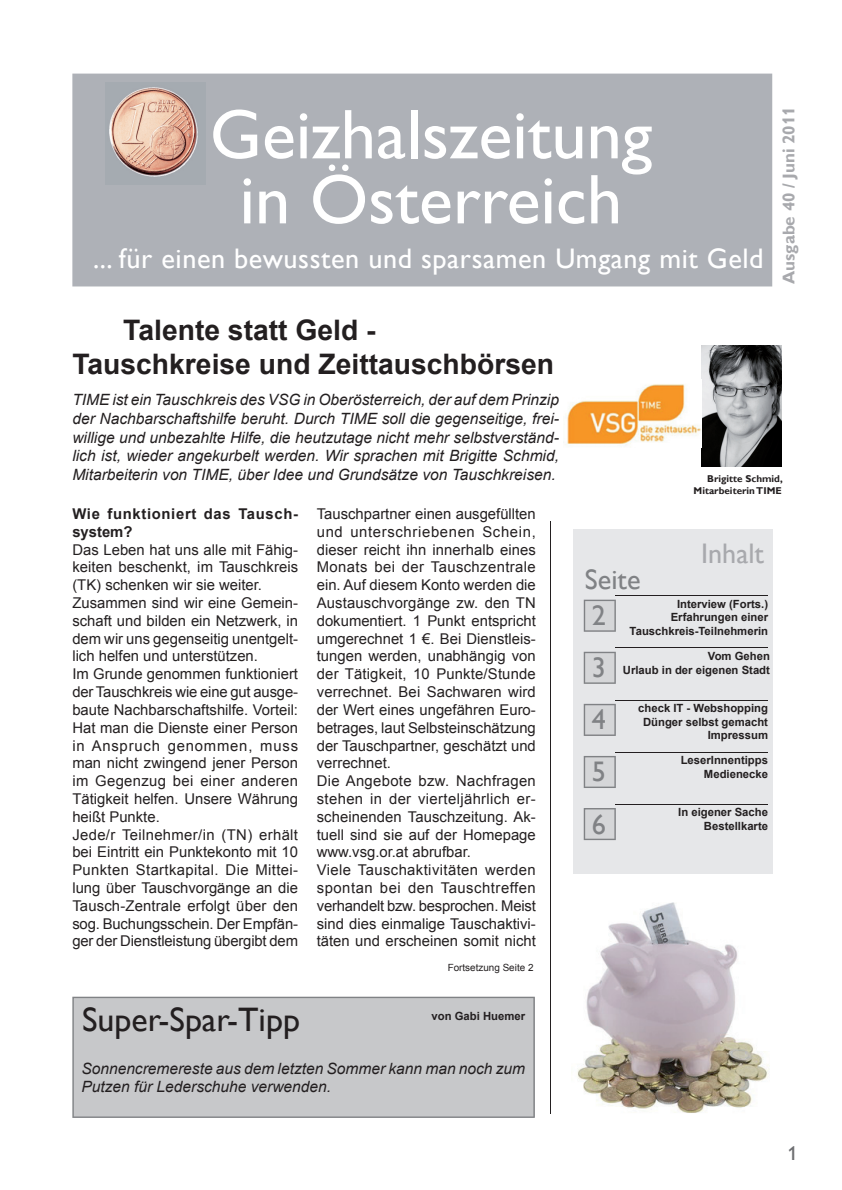
<style>
.page{position:relative;width:842px;height:1190px;background:#fff}
.page>*{position:absolute;margin:0;border:0;box-sizing:border-box;transform-origin:0 0}
.t1{font:70.7px/65px "Gill Alt One";color:#fff;text-align:center}
.t2{font:33.9px "Gill Alt One";color:#231f20}
.t3{font:700 28.3px/33.9px "Arial";color:#231f20}
.t4{font:28.3px "Gill Alt One";letter-spacing:.02em;color:#fff}
.t5{font:28.3px "Gill Alt One";color:#808285}
.t6{font:28.3px "Gill Alt One";color:#a8a9ad}
.t7{font:19.8px "Gill Alt One";color:#6d6e71}
.t8{font:700 17px "Gill Alt One";color:#a8a9ad}
.t9{font:italic 15.5px/18.7px "Arial";color:#231f20}
.t10{font:14.8px/17.8px "Arial";color:#231f20}
.t11{font:700 14.8px/17.8px "Arial";letter-spacing:.045em;color:#231f20}
.t12{font:700 11.3px/13.6px "Arial";color:#231f20;text-align:right}
.t13{font:700 9.9px/11.9px "Gill Alt One";color:#231f20;text-align:right}
.t14{font:9.9px "Arial";color:#231f20}
</style>
<div class="page">
<div style="left:72px;top:74px;width:700px;height:212px;background:#aeb1b7"></div>
<hr style="left:550px;top:522px;width:1px;height:592px;background:#231f20">
<div style="left:72px;top:997px;width:463px;height:121px;background:#c7c8ca"></div>
<div style="left:573px;top:530px;width:199px;height:344px;background:#e6e7e9"></div>
<svg style="left:584px;top:652px;width:32px;height:32px"></svg>
<hr style="left:616px;top:648px;width:152px;height:1px;background:#231f20">
<svg style="left:584px;top:704px;width:32px;height:32px"></svg>
<hr style="left:616px;top:700px;width:152px;height:1px;background:#231f20">
<svg style="left:584px;top:756px;width:32px;height:32px"></svg>
<hr style="left:616px;top:752px;width:152px;height:1px;background:#231f20">
<svg style="left:584px;top:808px;width:32px;height:32px"></svg>
<hr style="left:616px;top:804px;width:152px;height:1px;background:#231f20">
<svg style="left:584px;top:600px;width:32px;height:32px"></svg>
<hr style="left:616px;top:596px;width:152px;height:1px;background:#231f20">
<img style="left:577px;top:902px;width:193px;height:211px">
<img style="left:105px;top:83px;width:100px;height:101px">
<img style="left:701px;top:346px;width:80px;height:120px">
<img style="left:565px;top:384px;width:136px;height:61px">
<h1 class="t1" style="left:210px;top:107px;width:444px">Geizhalszeitung in Österreich</h1>
<p class="t8" style="left:782px;top:284px;width:179px;rotate:-90deg">Ausgabe 40 / Juni 2011</p>
<h3 class="t4" style="left:93px;top:247px;width:672px">... für einen bewussten und sparsamen Umgang mit Geld</h3>
<h3 class="t3" style="left:72px;top:316px;width:483px;text-indent:51px">Talente statt Geld -<br>Tauschkreise und Zeittauschbörsen</h3>
<p class="t9" style="left:72px;top:392px;width:488px;text-align:justify">TIME ist ein Tauschkreis des VSG in Oberösterreich, der auf dem Prinzip der Nachbarschaftshilfe beruht. Durch TIME soll die gegenseitige, frei&shy;willige und unbezahlte Hilfe, die heutzutage nicht mehr selbstverständ&shy;lich ist, wieder angekurbelt werden. Wir sprachen mit Brigitte Schmid, Mitarbeiterin von TIME, über Idee und Grundsätze von Tauschkreisen.</p>
<p class="t11" style="left:72px;top:506px;width:227px">Wie funktioniert das Tausch&shy;system?</p>
<p class="t10" style="left:72px;top:542px;width:227px">Das Leben hat uns alle mit Fähig&shy;keiten beschenkt, im Tauschkreis (TK) schenken wir sie weiter.<br>Zusammen sind wir eine Gemein&shy;schaft und bilden ein Netzwerk, in dem wir uns gegenseitig unentgelt&shy;lich helfen und unterstützen.<br>Im Grunde genommen funktioniert der Tauschkreis wie eine gut ausge&shy;baute Nachbarschaftshilfe. Vorteil:<br>Hat man die Dienste einer Person in Anspruch genommen, muss man nicht zwingend jener Person im Gegenzug bei einer anderen<br>Tätigkeit helfen. Unsere Währung heißt Punkte.<br>Jede/r Teilnehmer/in (TN) erhält bei Eintritt ein Punktekonto mit 10<br>Punkten Startkapital. Die Mittei&shy;lung über Tauschvorgänge an die<br>Tausch-Zentrale erfolgt über den sog. Buchungsschein. Der Empfän&shy;ger der Dienstleistung übergibt dem</p>
<p class="t10" style="left:317px;top:506px;width:221px">Tauschpartner einen ausgefüllten und unterschriebenen Schein, dieser reicht ihn innerhalb eines<br>Monats bei der Tauschzentrale ein. Auf diesem Konto werden die<br>Austauschvorgänge zw. den TN dokumentiert. 1 Punkt entspricht umgerechnet 1 €. Bei Dienstleis&shy;tungen werden, unabhängig von der Tätigkeit, 10 Punkte/Stunde verrechnet. Bei Sachwaren wird der Wert eines ungefähren Euro&shy;betrages, laut Selbsteinschätzung der Tauschpartner, geschätzt und verrechnet.<br>Die Angebote bzw. Nachfragen stehen in der vierteljährlich er&shy;scheinenden Tauschzeitung. Ak&shy;tuell sind sie auf der Homepage www.vsg.or.at abrufbar.<br>Viele Tauschaktivitäten werden spontan bei den Tauschtreffen verhandelt bzw. besprochen. Meist sind dies einmalige Tauschaktivi&shy;täten und erscheinen somit nicht</p>
<p class="t14" style="left:448px;top:964px;width:87px">Fortsetzung Seite 2</p>
<h2 class="t2" style="left:82px;top:1006px;width:219px">Super-Spar-Tipp</h2>
<p class="t9" style="left:81px;top:1060px;width:445px">Sonnencremereste aus dem letzten Sommer kann man noch zum<br>Putzen für Lederschuhe verwenden.</p>
<p class="t12" style="left:432px;top:1010px;width:95px">von Gabi Huemer</p>
<p class="t13" style="left:694px;top:473px;width:91px">Brigitte Schmid,<br>Mitarbeiterin TIME</p>
<h3 class="t5" style="left:585px;top:568px;width:57px">Seite</h3>
<h3 class="t6" style="left:701px;top:542px;width:65px">Inhalt</h3>
<h3 class="t5" style="left:592px;top:604px;width:16px">2</h3>
<p class="t12" style="left:630px;top:598px;width:140px">Interview (Forts.)<br>Erfahrungen einer<br>Tauschkreis-Teilnehmerin</p>
<h3 class="t5" style="left:592px;top:656px;width:16px">3</h3>
<p class="t12" style="left:623px;top:650px;width:149px">Vom Gehen<br>Urlaub in der eigenen Stadt</p>
<h3 class="t5" style="left:592px;top:708px;width:16px">4</h3>
<p class="t12" style="left:638px;top:702px;width:131px">check IT - Webshopping<br>Dünger selbst gemacht<br>Impressum</p>
<h3 class="t5" style="left:592px;top:760px;width:16px">5</h3>
<p class="t12" style="left:681px;top:754px;width:89px">LeserInnentipps<br>Medienecke</p>
<h3 class="t5" style="left:592px;top:812px;width:16px">6</h3>
<p class="t12" style="left:678px;top:807px;width:91px">In eigener Sache<br>Bestellkarte</p>
<h3 class="t7" style="left:788px;top:1145px;width:11px">1</h3>
</div>
